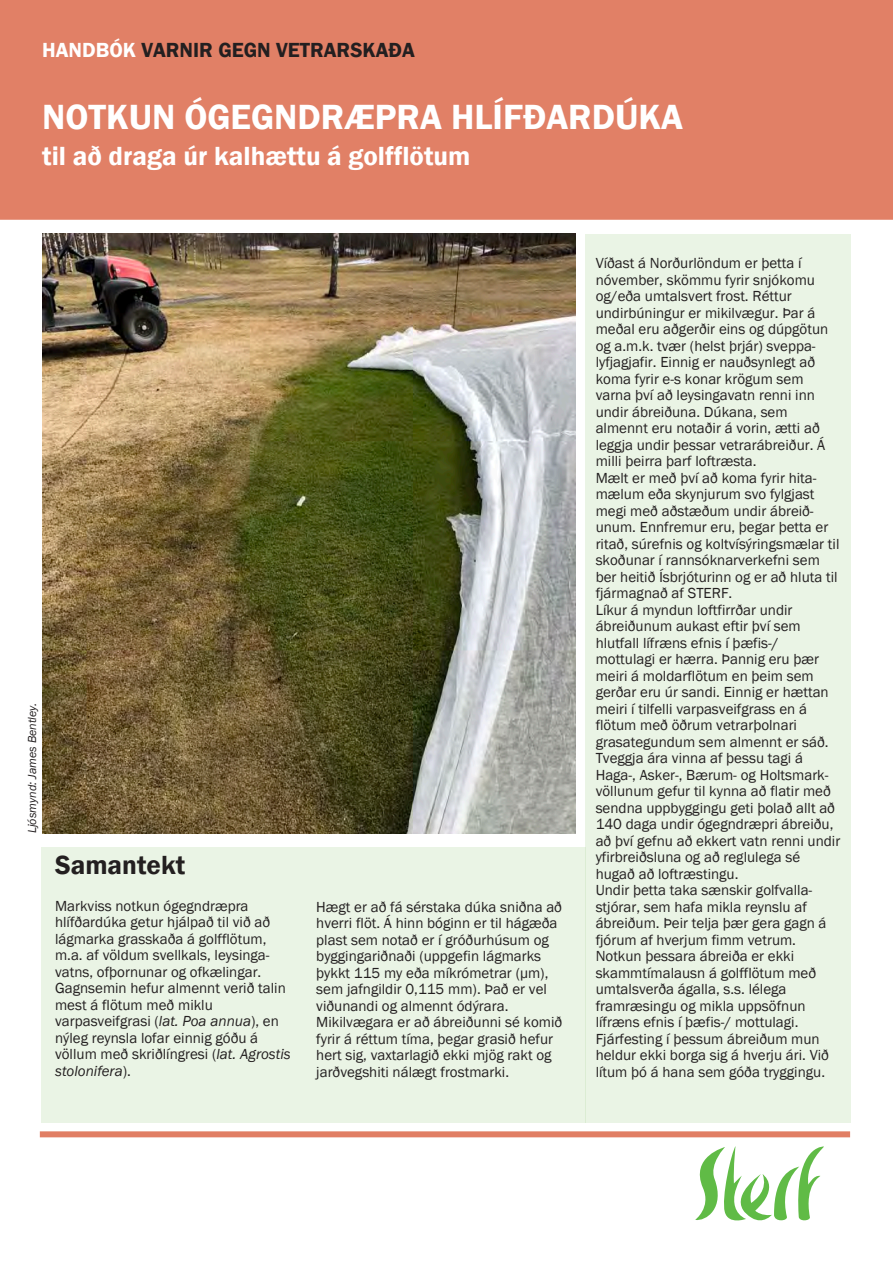
<style>
.page{position:relative;width:893px;height:1263px;background:#fff}
.page>*{position:absolute;margin:0;border:0;box-sizing:border-box;transform-origin:0 0}
.Mellanrubrik{font:600 36px "Franklin Gothic";color:#fff}
.Mellanrubrik-2{font:600 27px "Franklin Gothic";color:#fff}
.Faktatext{font:600 27px "Franklin Gothic";color:#231f20}
.Mellanrubrik-3{font:600 21px "Franklin Gothic";color:#231f20}
.Faktatext-2{font:15px/16.5px "Franklin Gothic";color:#231f20}
.Bildtext{font:italic 12px "Franklin Gothic";color:#231f20}
.s1{color:#fff}
.s2{font-style:italic}
</style>
<div class="page">
<div style="left:41px;top:847px;width:544px;height:275px;background:#eaf4e5"></div>
<div style="left:585px;top:234px;width:265px;height:888px;background:#eaf4e5"></div>
<div style="left:0;top:0;width:893px;height:220px;background:#e18066"></div>
<svg style="left:695px;top:1146px;width:129px;height:74px"></svg>
<div style="left:40px;top:1131px;width:810px;height:6px;background:#e17e64"></div>
<img style="left:43px;top:234px;width:532px;height:599px">
<p class="Mellanrubrik-3" style="left:42px;top:37px;width:374px"><span class="s1">HANDBÓK</span> VARNIR GEGN VETRARSKAÐA</p>
<p class="Mellanrubrik" style="left:42px;top:95px;width:642px">NOTKUN ÓGEGNDRÆPRA HLÍFÐARDÚKA</p>
<p class="Mellanrubrik-2" style="left:42px;top:140px;width:430px">til að draga úr kalhættu á golfflötum</p>
<p class="Bildtext" style="left:25px;top:833px;width:132px;rotate:-90deg">Ljósmynd: James Bentley.</p>
<p class="Faktatext" style="left:55px;top:848px;width:132px">Samantekt</p>
<p class="Faktatext-2" style="left:55px;top:898px;width:237px">Markviss notkun ógegndræpra hlífðardúka getur hjálpað til við að lágmarka grasskaða á golfflötum, m.a. af völdum svellkals, leysinga&shy;vatns, ofþornunar og ofkælingar.<br>Gagnsemin hefur almennt verið talin mest á flötum með miklu varpasveifgrasi (<span class="s2">lat. Poa annua</span>), en nýleg reynsla lofar einnig góðu á völlum með skriðlíngresi (<span class="s2">lat. Agrostis stolonifera</span>).</p>
<p class="Faktatext-2" style="left:316px;top:898px;width:248px">Hægt er að fá sérstaka dúka sniðna að hverri flöt. Á hinn bóginn er til hágæða plast sem notað er í gróðurhúsum og byggingariðnaði (uppgefin lágmarks þykkt 115 my eða míkrómetrar (µm), sem jafngildir 0,115 mm). Það er vel viðunandi og almennt ódýrara.<br>Mikilvægara er að ábreiðunni sé komið fyrir á réttum tíma, þegar grasið hefur hert sig, vaxtarlagið ekki mjög rakt og jarðvegshiti nálægt frostmarki.</p>
<p class="Faktatext-2" style="left:596px;top:255px;width:246px">Víðast á Norðurlöndum er þetta í nóvember, skömmu fyrir snjókomu og/eða umtalsvert frost. Réttur undirbúningur er mikilvægur. Þar á meðal eru aðgerðir eins og dúpgötun og a.m.k. tvær (helst þrjár) sveppa&shy;lyfjagjafir. Einnig er nauðsynlegt að koma fyrir e-s konar krögum sem varna því að leysingavatn renni inn undir ábreiðuna. Dúkana, sem almennt eru notaðir á vorin, ætti að leggja undir þessar vetrarábreiður. Á milli þeirra þarf loftræsta.<br>Mælt er með því að koma fyrir hita&shy;mælum eða skynjurum svo fylgjast megi með aðstæðum undir ábreið&shy;unum. Ennfremur eru, þegar þetta er ritað, súrefnis og koltvísýringsmælar til skoðunar í rannsóknarverkefni sem ber heitið Ísbrjóturinn og er að hluta til fjármagnað af STERF.<br>Líkur á myndun loftfirrðar undir ábreiðunum aukast eftir því sem hlutfall lífræns efnis í þæfis-/ mottulagi er hærra. Þannig eru þær meiri á moldarflötum en þeim sem gerðar eru úr sandi. Einnig er hættan meiri í tilfelli varpasveifgrass en á flötum með öðrum vetrarþolnari grasategundum sem almennt er sáð.<br>Tveggja ára vinna af þessu tagi á Haga-, Asker-, Bærum- og Holtsmark&shy;völlunum gefur til kynna að flatir með sendna uppbyggingu geti þolað allt að 140 daga undir ógegndræpri ábreiðu, að því gefnu að ekkert vatn renni undir yfirbreiðsluna og að reglulega sé hugað að loftræstingu.<br>Undir þetta taka sænskir golfvalla&shy;stjórar, sem hafa mikla reynslu af ábreiðum. Þeir telja þær gera gagn á fjórum af hverjum fimm vetrum.<br>Notkun þessara ábreiða er ekki skammtímalausn á golfflötum með umtalsverða ágalla, s.s. lélega framræsingu og mikla uppsöfnun lífræns efnis í þæfis-/ mottulagi.<br>Fjárfesting í þessum ábreiðum mun heldur ekki borga sig á hverju ári. Við lítum þó á hana sem góða tryggingu.</p>
</div>
